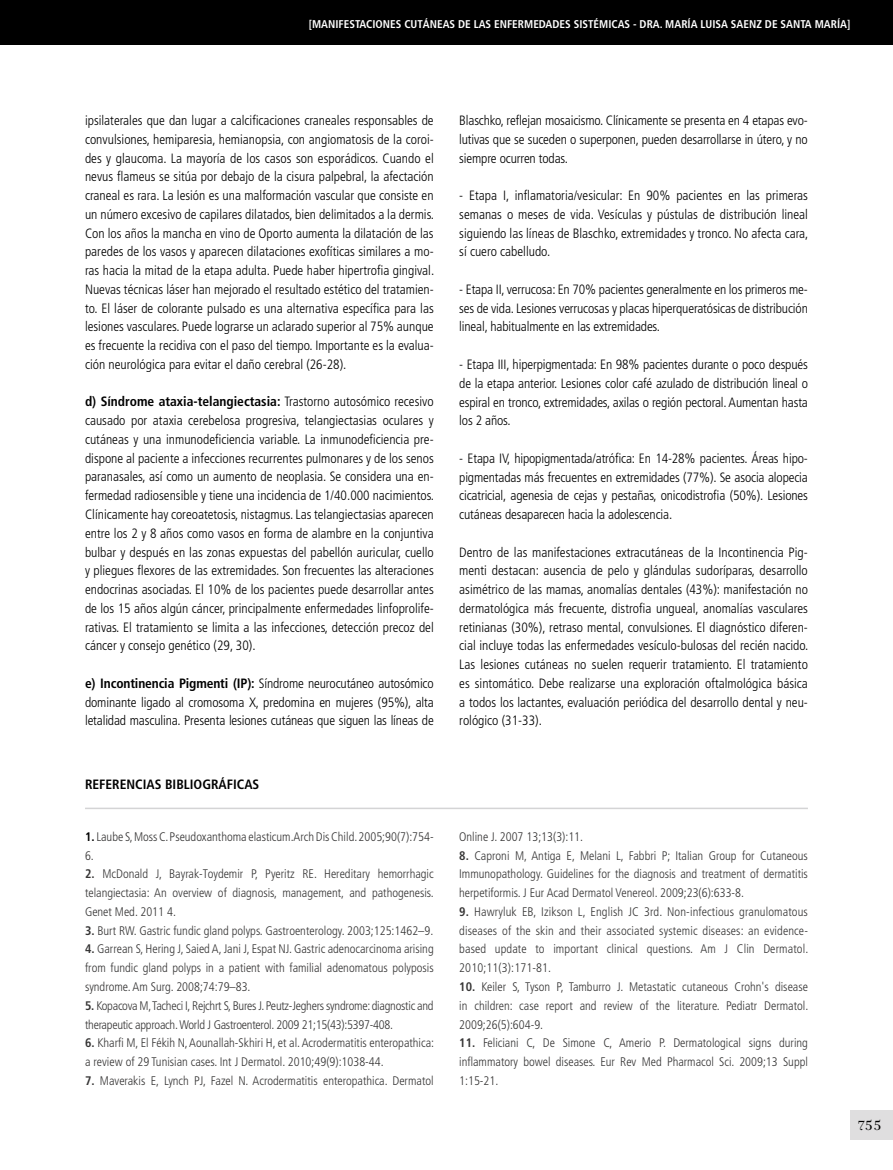
<style>
.page{position:relative;width:893px;height:1170px;background:#fff}
.page>*{position:absolute;margin:0;border:0;box-sizing:border-box;transform-origin:0 0}
.t1{font:19.5px "Filosofia Grand Caps";color:#000;scale:1.1 1}
.t2{font:300 condensed 13.5px/18.8px "Frutiger";letter-spacing:-.01em;color:#000;text-align:justify}
.t3{font:700 condensed 13.5px "Frutiger";color:#000}
.t4{font:300 condensed 12.45px/18.8px "Frutiger";color:#363535;text-align:justify}
.t5{font:300 condensed 12.45px/18.8px "Frutiger";letter-spacing:-.02em;color:#363535}
.t6{font:700 condensed 11.25px "Frutiger";color:#fff}
.s1{font-weight:700}
.s2{font-weight:700;color:#000}
</style>
<div class="page">
<div style="left:850px;top:1110px;width:43px;height:30px;background:#dfdedf"></div>
<hr style="left:85px;top:807px;width:723px;height:2px;background:#d4d4d5">
<div style="left:0;top:0;width:893px;height:44px;background:#000"></div>
<p class="t6" style="left:309px;top:17px;width:26px">[MANIFEST</p>
<p class="t6" style="left:360px;top:17px;width:14px">ACIONES</p>
<p class="t6" style="left:404px;top:17px;width:8px">CUTÁNE</p>
<p class="t6" style="left:443px;top:17px;width:59px">ASDE LASENFERMED</p>
<p class="t6" style="left:546px;top:17px;width:14px">ADES</p>
<p class="t6" style="left:574px;top:17px;width:6px">SIST</p>
<p class="t6" style="left:594px;top:17px;width:258px">ÉMICAS - DRA. MARÍA LUISA SAEN Z DE SANTA MARÍA]</p>
<p class="t2" style="left:85px;top:111px;width:351px">ipsilaterales que dan lugar a calcificaciones craneales responsables de convulsiones, hemiparesia, hemianopsia, con angiomatosis de la coroi&shy;des y glaucoma. La mayoría de los casos son esporádicos. Cuando el nevus flameus se sitúa por debajo de la cisura palpebral, la afectación craneal es rara. La lesión es una malformación vascular que consiste en un número excesivo de capilares dilatados, bien delimitados a la dermis.<br>Con los años la mancha en vino de Oporto aumenta la dilatación de las paredes de los vasos y aparecen dilataciones exofíticas similares a mo&shy;ras hacia la mitad de la etapa adulta. Puede haber hipertrofia gingival.<br>Nuevas técnicas láser han mejorado el resultado estético del tratamien&shy;to. El láser de colorante pulsado es una alternativa específica para las lesiones vasculares. Puede lograrse un aclarado superior al 75% aunque es frecuente la recidiva con el paso del tiempo. Importante es la evalua&shy;ción neurológica para evitar el daño cerebral (26-28).</p>
<p class="t2" style="left:85px;top:392px;width:351px"><span class="s1">D) SÍNDROME ATAXIA-TELANGIECTASIA:</span> Trastorno autosómico recesivo causado por ataxia cerebelosa progresiva, telangiectasias oculares y cutáneas y una inmunodeficiencia variable. La inmunodeficiencia pre&shy;dispone al paciente a infecciones recurrentes pulmonares y de los senos paranasales, así como un aumento de neoplasia. Se considera una en&shy;fermedad radiosensible y tiene una incidencia de 1/40.000 nacimientos.<br>Clínicamente hay coreoatetosis, nistagmus. Las telangiectasias aparecen entre los 2 y 8 años como vasos en forma de alambre en la conjuntiva bulbar y después en las zonas expuestas del pabellón auricular, cuello y pliegues flexores de las extremidades. Son frecuentes las alteraciones endocrinas asociadas. El 10% de los pacientes puede desarrollar antes de los 15 años algún cáncer, principalmente enfermedades linfoprolife&shy;rativas. El tratamiento se limita a las infecciones, detección precoz del cáncer y consejo genético (29, 30).</p>
<p class="t2" style="left:85px;top:674px;width:350px"><span class="s1">E) INCONTINENCIA PIGMENTI (IP):</span> Síndrome neurocutáneo autosómico dominante ligado al cromosoma X, predomina en mujeres (95%), alta letalidad masculina. Presenta lesiones cutáneas que siguen las líneas de</p>
<p class="t3" style="left:85px;top:776px;width:176px">REFERENCIAS BIBLIOGRÁFICAS</p>
<p class="t4" style="left:85px;top:827px;width:350px"><span class="s2">1.</span> Laube S, Moss C. Pseudoxanthoma elasticum.Arch Dis Child. 2005;90(7):754-<br>6.</p>
<p class="t4" style="left:85px;top:864px;width:350px"><span class="s1">2.</span> McDonald J, Bayrak-Toydemir P, Pyeritz RE. Hereditary hemorrhagic telangiectasia: An overview of diagnosis, management, and pathogenesis.<br>Genet Med. 2011 4.</p>
<p class="t4" style="left:85px;top:921px;width:350px"><span class="s1">3.</span> Burt RW. Gastric fundic gland polyps. Gastroenterology. 2003;125:1462–9.</p>
<p class="t4" style="left:85px;top:939px;width:350px"><span class="s1">4.</span> Garrean S, Hering J, Saied A, Jani J, Espat NJ. Gastric adenocarcinoma arising from fundic gland polyps in a patient with familial adenomatous polyposis syndrome. Am Surg. 2008;74:79–83.</p>
<p class="t5" style="left:85px;top:996px;width:350px"><span class="s1">5.</span> Kopacova M, Tacheci I, Rejchrt S, Bures J. Peutz-Jeghers syndrome: diagnostic and therapeutic approach. World J Gastroenterol. 2009 21;15(43):5397-408.</p>
<p class="t4" style="left:85px;top:1033px;width:351px"><span class="s1">6.</span> Kharfi M, El Fékih N, Aounallah-Skhiri H, et al. Acrodermatitis enteropathica: a review of 29 Tunisian cases. Int J Dermatol. 2010;49(9):1038-44.</p>
<p class="t4" style="left:85px;top:1071px;width:350px"><span class="s1">7.</span> Maverakis E, Lynch PJ, Fazel N. Acrodermatitis enteropathica. Dermatol</p>
<p class="t2" style="left:459px;top:111px;width:350px">Blaschko, reflejan mosaicismo. Clínicamente se presenta en 4 etapas evo&shy;lutivas que se suceden o superponen, pueden desarrollarse in útero, y no siempre ocurren todas.</p>
<p class="t2" style="left:459px;top:186px;width:351px">- Etapa I, inflamatoria/vesicular: En 90% pacientes en las primeras semanas o meses de vida. Vesículas y pústulas de distribución lineal siguiendo las líneas de Blaschko, extremidades y tronco. No afecta cara, sí cuero cabelludo.</p>
<p class="t2" style="left:459px;top:280px;width:350px">- Etapa II, verrucosa: En 70% pacientes generalmente en los primeros me&shy;ses de vida. Lesiones verrucosas y placas hiperqueratósicas de distribución lineal, habitualmente en las extremidades.</p>
<p class="t2" style="left:459px;top:355px;width:350px">- Etapa III, hiperpigmentada: En 98% pacientes durante o poco después de la etapa anterior. Lesiones color café azulado de distribución lineal o espiral en tronco, extremidades, axilas o región pectoral. Aumentan hasta los 2 años.</p>
<p class="t2" style="left:459px;top:449px;width:350px">- Etapa IV, hipopigmentada/atrófica: En 14-28% pacientes. Áreas hipo&shy;pigmentadas más frecuentes en extremidades (77%). Se asocia alopecia cicatricial, agenesia de cejas y pestañas, onicodistrofia (50%). Lesiones cutáneas desaparecen hacia la adolescencia.</p>
<p class="t2" style="left:459px;top:542px;width:351px">Dentro de las manifestaciones extracutáneas de la Incontinencia Pig&shy;menti destacan: ausencia de pelo y glándulas sudoríparas, desarrollo asimétrico de las mamas, anomalías dentales (43%): manifestación no dermatológica más frecuente, distrofia ungueal, anomalías vasculares retinianas (30%), retraso mental, convulsiones. El diagnóstico diferen&shy;cial incluye todas las enfermedades vesículo-bulosas del recién nacido.<br>Las lesiones cutáneas no suelen requerir tratamiento. El tratamiento es sintomático. Debe realizarse una exploración oftalmológica básica a todos los lactantes, evaluación periódica del desarrollo dental y neu&shy;rológico (31-33).</p>
<p class="t4" style="left:459px;top:827px;width:125px">Online J. 2007 13;13(3):11.</p>
<p class="t4" style="left:459px;top:846px;width:350px"><span class="s1">8.</span> Caproni M, Antiga E, Melani L, Fabbri P; Italian Group for Cutaneous Immunopathology. Guidelines for the diagnosis and treatment of dermatitis herpetiformis. J Eur Acad Dermatol Venereol. 2009;23(6):633-8.</p>
<p class="t4" style="left:459px;top:902px;width:351px"><span class="s1">9.</span> Hawryluk EB, Izikson L, English JC 3rd. Non-infectious granulomatous diseases of the skin and their associated systemic diseases: an evidence&shy;based update to important clinical questions. Am J Clin Dermatol.<br>2010;11(3):171-81.</p>
<p class="t4" style="left:459px;top:977px;width:351px"><span class="s1">10.</span> Keiler S, Tyson P, Tamburro J. Metastatic cutaneous Crohn's disease in children: case report and review of the literature. Pediatr Dermatol.<br>2009;26(5):604-9.</p>
<p class="t4" style="left:459px;top:1033px;width:350px"><span class="s1">11.</span> Feliciani C, De Simone C, Amerio P. Dermatological signs during inflammatory bowel diseases. Eur Rev Med Pharmacol Sci. 2009;13 Suppl 1:15-21.</p>
<h1 class="t1" style="left:857px;top:1113px;width:24px">755</h1>
</div>
